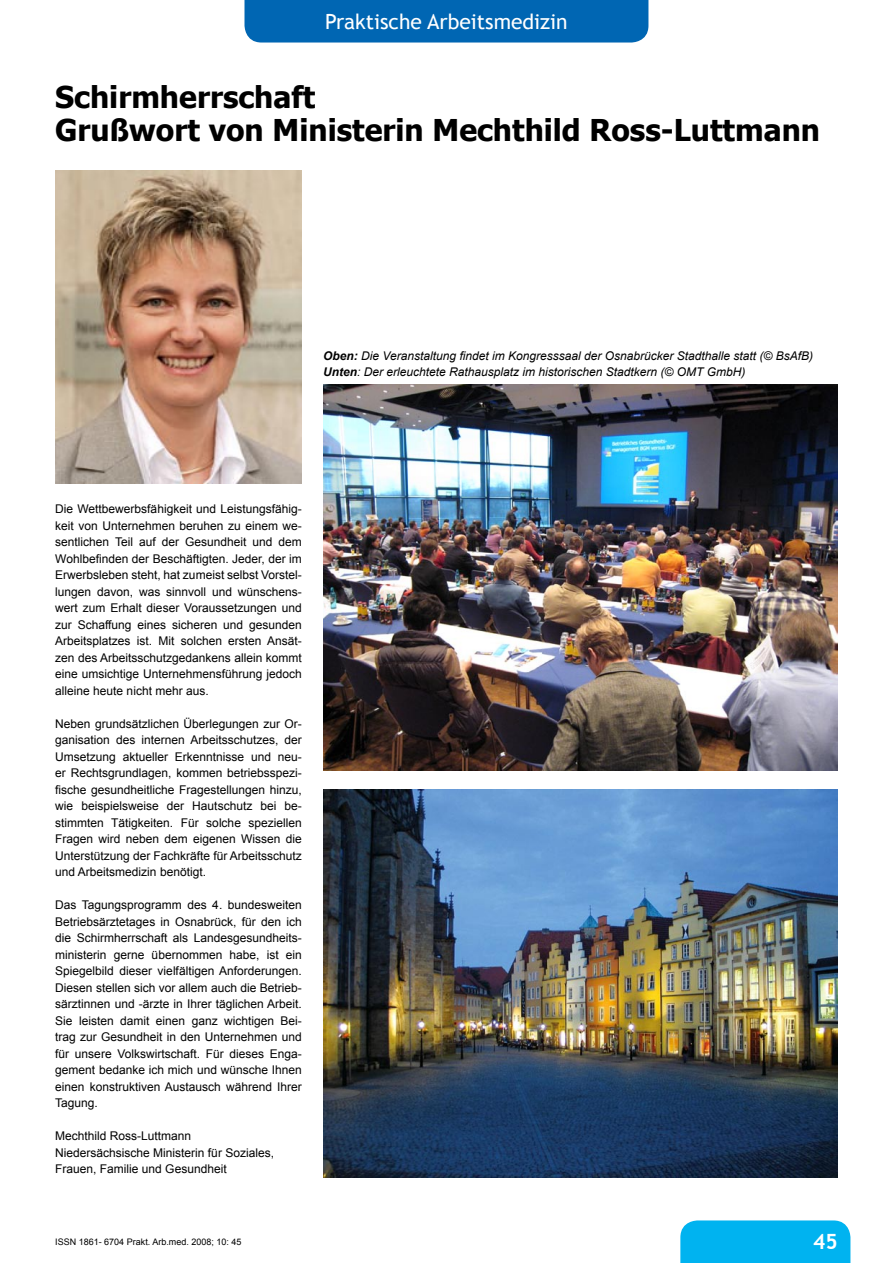
<style>
.page{position:relative;width:893px;height:1263px;background:#fff}
.page>*{position:absolute;margin:0;border:0;box-sizing:border-box;transform-origin:0 0}
.t1{font:700 30px/33px "Tahoma";color:#000}
.t2{font:21px "Trebuchet MS";color:#fff}
.t3{font:700 21px "Trebuchet MS";color:#fff}
.t4{font:12px/16.5px "Arial";color:#000;text-align:justify}
.t5{font:italic 12px/16.5px "Arial";color:#000}
.t6{font:9px "Arial";color:#000}
.s1{font-weight:700}
</style>
<div class="page">
<div style="left:244px;top:0;width:404px;height:43px;background:#0066b3"></div>
<div style="left:680px;top:1220px;width:170px;height:43px;background:#00b3f0"></div>
<img style="left:55px;top:170px;width:247px;height:313px">
<img style="left:323px;top:385px;width:515px;height:386px">
<img style="left:323px;top:790px;width:515px;height:388px">
<h2 class="t2" style="left:325px;top:9px;width:244px">Praktische Arbeitsmedizin</h2>
<h1 class="t1" style="left:55px;top:79px;width:766px">Schirmherrschaft<br>Grußwort von Ministerin Mechthild Ross-Luttmann</h1>
<p class="t5" style="left:323px;top:348px;width:491px"><span class="s1">Oben:</span> Die Veranstaltung findet im Kongresssaal der Osnabrücker Stadthalle statt (© BsAfB)<br><span class="s1">Unten</span>: Der erleuchtete Rathausplatz im historischen Stadtkern (© OMT GmbH)</p>
<p class="t4" style="left:55px;top:501px;width:248px">Die Wettbewerbsfähigkeit und Leistungsfähig&shy;keit von Unternehmen beruhen zu einem we&shy;sentlichen Teil auf der Gesundheit und dem Wohlbefinden der Beschäftigten. Jeder, der im Erwerbsleben steht, hat zumeist selbst Vorstel&shy;lungen davon, was sinnvoll und wünschens&shy;wert zum Erhalt dieser Voraussetzungen und zur Schaffung eines sicheren und gesunden Arbeitsplatzes ist. Mit solchen ersten Ansät&shy;zen des Arbeitsschutzgedankens allein kommt eine umsichtige Unternehmensführung jedoch alleine heute nicht mehr aus.</p>
<p class="t4" style="left:55px;top:715px;width:248px">Neben grundsätzlichen Überlegungen zur Or&shy;ganisation des internen Arbeitsschutzes, der Umsetzung aktueller Erkenntnisse und neu&shy;er Rechtsgrundlagen, kommen betriebsspezi&shy;fische gesundheitliche Fragestellungen hinzu, wie beispielsweise der Hautschutz bei be&shy;stimmten Tätigkeiten. Für solche speziellen Fragen wird neben dem eigenen Wissen die Unterstützung der Fachkräfte für Arbeitsschutz und Arbeitsmedizin benötigt.</p>
<p class="t4" style="left:55px;top:897px;width:248px">Das Tagungsprogramm des 4. bundesweiten Betriebsärztetages in Osnabrück, für den ich die Schirmherrschaft als Landesgesundheits&shy;ministerin gerne übernommen habe, ist ein Spiegelbild dieser vielfältigen Anforderungen.<br>Diesen stellen sich vor allem auch die Betrieb&shy;särztinnen und -ärzte in Ihrer täglichen Arbeit.<br>Sie leisten damit einen ganz wichtigen Bei&shy;trag zur Gesundheit in den Unternehmen und für unsere Volkswirtschaft. Für dieses Enga&shy;gement bedanke ich mich und wünsche Ihnen einen konstruktiven Austausch während Ihrer Tagung.</p>
<p class="t4" style="left:55px;top:1128px;width:220px;text-align:left">Mechthild Ross-Luttmann<br>Niedersächsische Ministerin für Soziales,<br>Frauen, Familie und Gesundheit</p>
<p class="t6" style="left:55px;top:1236px;width:188px">ISSN 1861- 6704 Prakt. Arb.med. 2008; 10: 45</p>
<h2 class="t3" style="left:813px;top:1229px;width:13px">45</h2>
</div>
